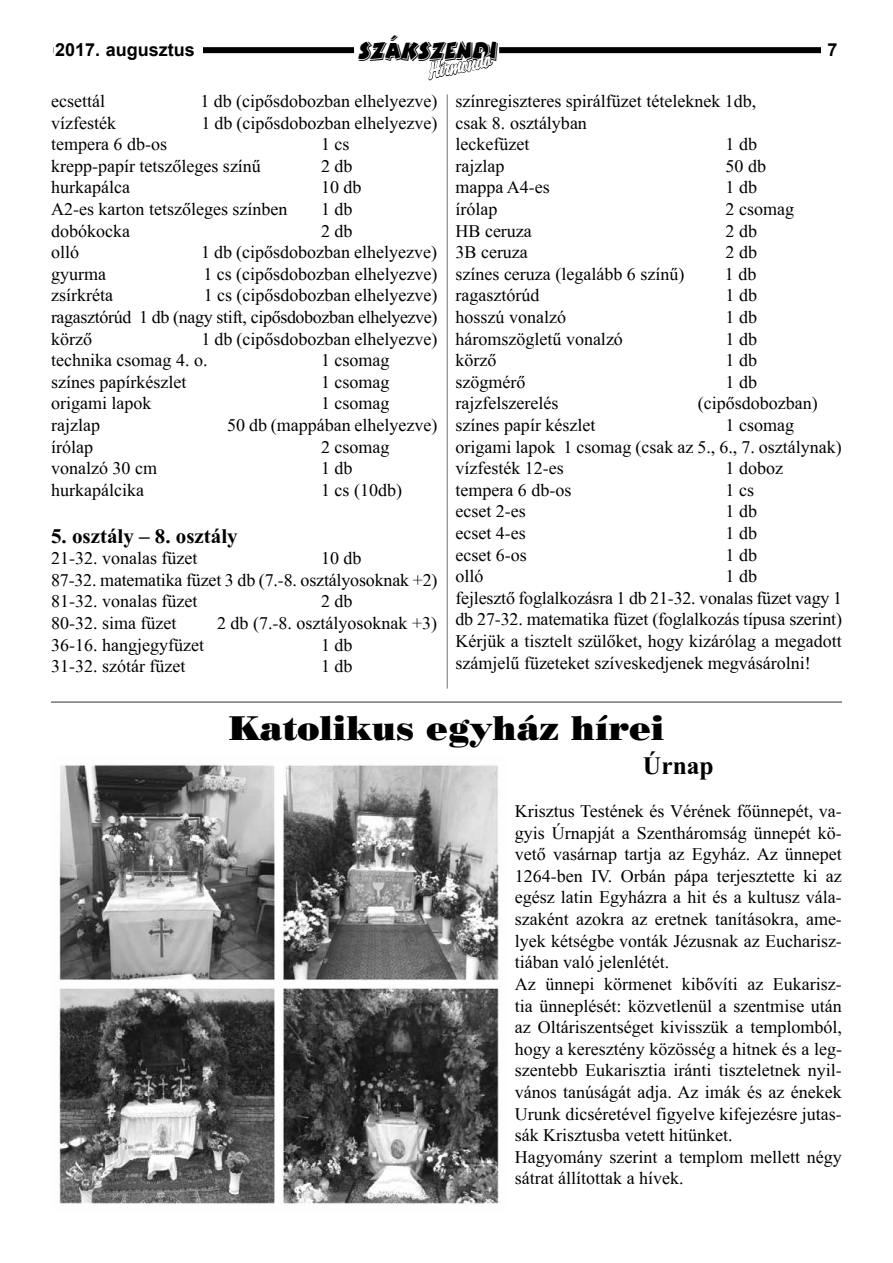
<style>
.page{position:relative;width:893px;height:1263px;background:#fff}
.page>*{position:absolute;margin:0;border:0;box-sizing:border-box;transform-origin:0 0}
.t1{font:34.5px "Poster Bodoni HU Normal";color:#000}
.t2{font:28.8px "Bertram CE";letter-spacing:-.05em;color:#000;scale:.83 1}
.t3{font:25.5px "Times New Roman HU Bold";color:#000}
.t4{font:21px "Times New Roman HU Bold";color:#000}
.t5{font:italic 21px "Briquet HU Plain";color:#fff}
.t6{font:18px/21.6px "Times New Roman HU";color:#000}
.t7{font:700 18px "Arial";color:#000}
</style>
<div class="page">
<div style="left:54px;top:47px;width:300px;height:6px;background:#000"></div>
<div style="left:499px;top:47px;width:323px;height:6px;background:#000"></div>
<div style="left:54px;top:36px;width:148px;height:27px;background:#fff"></div>
<svg style="left:428px;top:51px;width:65px;height:30px"></svg>
<hr style="left:51px;top:701px;width:791px;height:2px;background:#737577">
<img style="left:59px;top:764px;width:441px;height:442px">
<hr style="left:447px;top:95px;width:1px;height:594px;background:#737577">
<p class="t7" style="left:55px;top:37px;width:141px">2017. augusztus</p>
<h2 class="t2" style="left:358px;top:34px;width:169px">SZÁKSZENDI</h2>
<p class="t7" style="left:827px;top:38px;width:12px">7</p>
<p class="t5" style="left:425px;top:59px;width:66px;rotate:-11deg">Hírmondó</p>
<p class="t6" style="left:51px;top:90px;width:55px">ecsettál</p>
<p class="t6" style="left:200px;top:90px;width:238px">1 db (cipősdobozban elhelyezve)</p>
<p class="t6" style="left:51px;top:112px;width:66px">vízfesték</p>
<p class="t6" style="left:201px;top:112px;width:238px">1 db (cipősdobozban elhelyezve)</p>
<p class="t6" style="left:51px;top:133px;width:117px">tempera 6 db-os</p>
<p class="t6" style="left:321px;top:133px;width:30px">1 cs</p>
<p class="t6" style="left:51px;top:155px;width:211px">krepp-papír tetszőleges színű</p>
<p class="t6" style="left:321px;top:155px;width:33px">2 db</p>
<p class="t6" style="left:51px;top:177px;width:80px">hurkapálca</p>
<p class="t6" style="left:321px;top:177px;width:42px">10 db</p>
<p class="t6" style="left:51px;top:198px;width:238px">A2-es karton tetszőleges színben</p>
<p class="t6" style="left:321px;top:198px;width:33px">1 db</p>
<p class="t6" style="left:51px;top:220px;width:80px">dobókocka</p>
<p class="t6" style="left:321px;top:220px;width:33px">2 db</p>
<p class="t6" style="left:51px;top:241px;width:30px">olló</p>
<p class="t6" style="left:201px;top:241px;width:238px">1 db (cipősdobozban elhelyezve)</p>
<p class="t6" style="left:51px;top:263px;width:56px">gyurma</p>
<p class="t6" style="left:203px;top:263px;width:236px">1 cs (cipősdobozban elhelyezve)</p>
<p class="t6" style="left:51px;top:285px;width:63px">zsírkréta</p>
<p class="t6" style="left:51px;top:285px;width:388px;text-align:justify;text-indent:153px">1 cs (cipősdobozban elhelyezve) ragasztórúd 1 db (nagy stift, cipősdobozban elhelyezve) körző</p>
<p class="t6" style="left:51px;top:328px;width:388px;text-indent:150px">1 db (cipősdobozban elhelyezve) technika csomag 4. o.</p>
<p class="t6" style="left:321px;top:349px;width:70px">1 csomag</p>
<p class="t6" style="left:51px;top:371px;width:137px">színes papírkészlet</p>
<p class="t6" style="left:321px;top:371px;width:70px">1 csomag</p>
<p class="t6" style="left:51px;top:393px;width:102px">origami lapok</p>
<p class="t6" style="left:321px;top:393px;width:70px">1 csomag</p>
<p class="t6" style="left:51px;top:414px;width:50px">rajzlap</p>
<p class="t6" style="left:227px;top:414px;width:212px">50 db (mappában elhelyezve)</p>
<p class="t6" style="left:51px;top:436px;width:43px">írólap</p>
<p class="t6" style="left:321px;top:436px;width:70px">2 csomag</p>
<p class="t6" style="left:51px;top:457px;width:107px">vonalzó 30 cm</p>
<p class="t6" style="left:321px;top:457px;width:33px">1 db</p>
<p class="t6" style="left:51px;top:479px;width:94px">hurkapálcika</p>
<p class="t6" style="left:321px;top:479px;width:82px">1 cs (10db)</p>
<p class="t4" style="left:51px;top:524px;width:188px">5. osztály – 8. osztály</p>
<p class="t6" style="left:51px;top:547px;width:148px">21-32. vonalas füzet</p>
<p class="t6" style="left:51px;top:547px;width:388px;text-indent:270px">10 db<br>87-32. matematika füzet 3 db (7.-8. osztályosoknak +2)<br>81-32. vonalas füzet</p>
<p class="t6" style="left:321px;top:591px;width:33px">2 db</p>
<p class="t6" style="left:51px;top:612px;width:127px">80-32. sima füzet</p>
<p class="t6" style="left:217px;top:612px;width:222px">2 db (7.-8. osztályosoknak +3)</p>
<p class="t6" style="left:51px;top:634px;width:154px">36-16. hangjegyfüzet</p>
<p class="t6" style="left:321px;top:634px;width:33px">1 db</p>
<p class="t6" style="left:51px;top:655px;width:136px">31-32. szótár füzet</p>
<p class="t6" style="left:321px;top:655px;width:33px">1 db</p>
<p class="t6" style="left:455px;top:90px;width:302px">színregiszteres spirálfüzet tételeknek 1db, csak 8. osztályban<br>leckefüzet</p>
<p class="t6" style="left:725px;top:133px;width:33px">1 db</p>
<p class="t6" style="left:455px;top:155px;width:50px">rajzlap</p>
<p class="t6" style="left:725px;top:155px;width:42px">50 db</p>
<p class="t6" style="left:455px;top:177px;width:96px">mappa A4-es</p>
<p class="t6" style="left:725px;top:177px;width:33px">1 db</p>
<p class="t6" style="left:455px;top:198px;width:43px">írólap</p>
<p class="t6" style="left:725px;top:198px;width:70px">2 csomag</p>
<p class="t6" style="left:455px;top:220px;width:78px">HB ceruza</p>
<p class="t6" style="left:725px;top:220px;width:33px">2 db</p>
<p class="t6" style="left:455px;top:241px;width:74px">3B ceruza</p>
<p class="t6" style="left:725px;top:241px;width:33px">2 db</p>
<p class="t6" style="left:455px;top:263px;width:230px">színes ceruza (legalább 6 színű)</p>
<p class="t6" style="left:725px;top:263px;width:33px">1 db</p>
<p class="t6" style="left:455px;top:285px;width:85px">ragasztórúd</p>
<p class="t6" style="left:725px;top:285px;width:33px">1 db</p>
<p class="t6" style="left:455px;top:306px;width:112px">hosszú vonalzó</p>
<p class="t6" style="left:725px;top:306px;width:33px">1 db</p>
<p class="t6" style="left:455px;top:328px;width:169px">háromszögletű vonalzó</p>
<p class="t6" style="left:725px;top:328px;width:33px">1 db</p>
<p class="t6" style="left:455px;top:349px;width:42px">körző</p>
<p class="t6" style="left:725px;top:349px;width:33px">1 db</p>
<p class="t6" style="left:455px;top:371px;width:71px">szögmérő</p>
<p class="t6" style="left:725px;top:371px;width:33px">1 db</p>
<p class="t6" style="left:455px;top:393px;width:104px">rajzfelszerelés</p>
<p class="t6" style="left:698px;top:393px;width:121px">(cipősdobozban)</p>
<p class="t6" style="left:455px;top:414px;width:141px">színes papír készlet</p>
<p class="t6" style="left:455px;top:414px;width:388px;text-indent:270px">1 csomag origami lapok 1 csomag (csak az 5., 6., 7. osztálynak) vízfesték 12-es</p>
<p class="t6" style="left:725px;top:457px;width:59px">1 doboz</p>
<p class="t6" style="left:455px;top:479px;width:117px">tempera 6 db-os</p>
<p class="t6" style="left:725px;top:479px;width:30px">1 cs</p>
<p class="t6" style="left:455px;top:501px;width:72px">ecset 2-es</p>
<p class="t6" style="left:725px;top:501px;width:33px">1 db</p>
<p class="t6" style="left:455px;top:522px;width:72px">ecset 4-es</p>
<p class="t6" style="left:725px;top:522px;width:33px">1 db</p>
<p class="t6" style="left:455px;top:544px;width:73px">ecset 6-os</p>
<p class="t6" style="left:725px;top:544px;width:33px">1 db</p>
<p class="t6" style="left:455px;top:565px;width:30px">olló</p>
<p class="t6" style="left:455px;top:565px;width:388px;text-indent:270px">1 db<br>fejlesztő foglalkozásra 1 db 21-32. vonalas füzet vagy 1 db 27-32. matematika füzet (foglalkozás típusa szerint)<br>Kérjük a tisztelt szülőket, hogy kizárólag a megadott számjelű füzeteket szíveskedjenek megvásárolni!</p>
<h1 class="t1" style="left:229px;top:707px;width:437px">Katolikus egyház hírei</h1>
<h3 class="t3" style="left:643px;top:751px;width:72px">Úrnap</h3>
<p class="t6" style="left:515px;top:800px;width:329px">Krisztus Testének és Vérének főünnepét, va&shy;gyis Úrnapját a Szentháromság ünnepét kö&shy;vető vasárnap tartja az Egyház. Az ünnepet 1264-ben IV. Orbán pápa terjesztette ki az egész latin Egyházra a hit és a kultusz vála&shy;szaként azokra az eretnek tanításokra, ame&shy;lyek kétségbe vonták Jézusnak az Eucharisz&shy;tiában való jelenlétét.<br>Az ünnepi körmenet kibővíti az Eukarisz&shy;tia ünneplését: közvetlenül a szentmise után az Oltáriszentséget kivisszük a templomból, hogy a keresztény közösség a hitnek és a leg&shy;szentebb Eukarisztia iránti tiszteletnek nyil&shy;vános tanúságát adja. Az imák és az énekek Urunk dicséretével figyelve kifejezésre jutas&shy;sák Krisztusba vetett hitünket.<br>Hagyomány szerint a templom mellett négy sátrat állítottak a hívek.</p>
</div>
